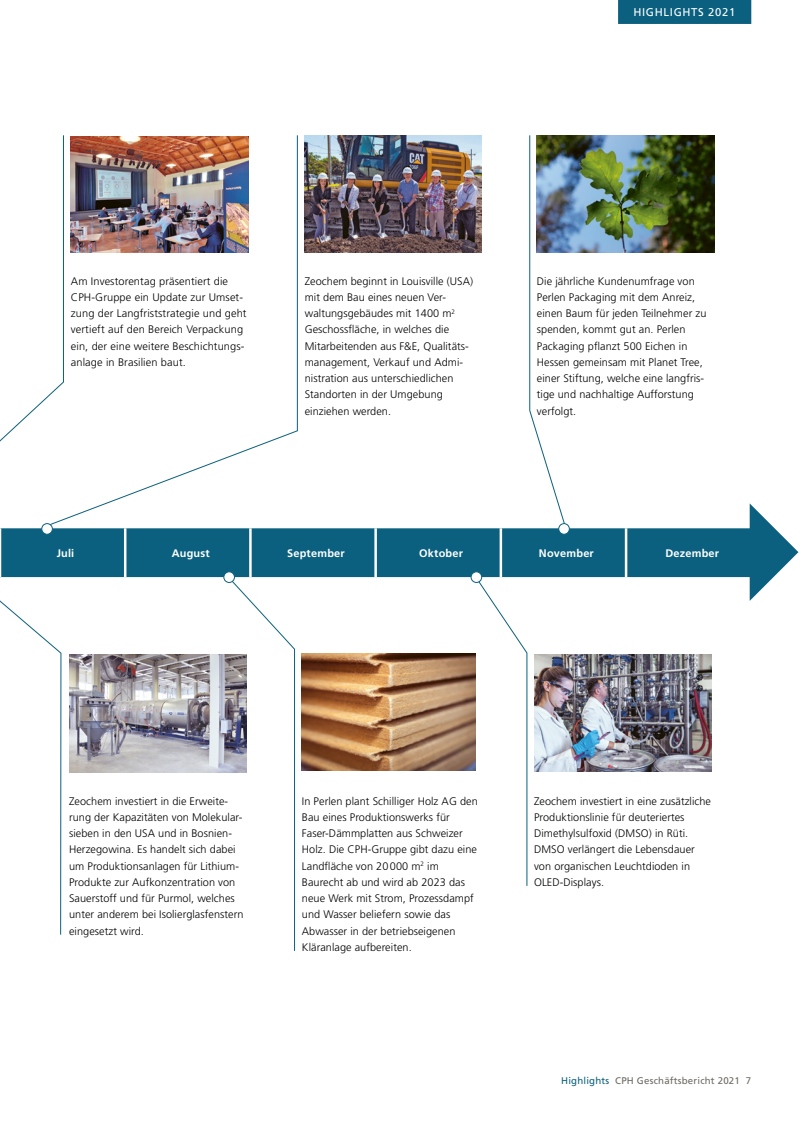
<style>
.page{position:relative;width:808px;height:1127px;background:#fff}
.page>*{position:absolute;margin:0;border:0;box-sizing:border-box;transform-origin:0 0}
.t1{font:11.25px "Frutiger LT Std";letter-spacing:.06em;color:#fff}
.t2{font:300 11px/16.2px "Frutiger LT Std";letter-spacing:.005em;color:#000}
.t3{font:700 11px "Frutiger LT Std";letter-spacing:.02em;color:#fff}
.t4{font:9.75px "Frutiger LT Std";letter-spacing:.02em;color:#6d6a63}
.s1{color:#0a607e}
</style>
<div class="page">
<img style="left:534px;top:654px;width:177px;height:117px">
<img style="left:302px;top:654px;width:174px;height:117px">
<img style="left:566px;top:136px;width:148px;height:117px">
<div style="left:1px;top:528px;width:749px;height:49px;background:#0a607e"></div>
<hr style="left:124px;top:528px;width:2px;height:49px;background:#fff">
<hr style="left:249px;top:528px;width:3px;height:49px;background:#fff">
<hr style="left:374px;top:528px;width:3px;height:49px;background:#fff">
<hr style="left:500px;top:528px;width:2px;height:49px;background:#fff">
<hr style="left:625px;top:528px;width:2px;height:49px;background:#fff">
<svg style="left:0;top:402px;width:41px;height:40px"></svg>
<img style="left:41px;top:135px;width:257px;height:390px">
<svg style="left:529px;top:135px;width:37px;height:389px"></svg>
<svg style="left:0;top:577px;width:62px;height:358px"></svg>
<svg style="left:228px;top:577px;width:67px;height:374px"></svg>
<svg style="left:479px;top:577px;width:48px;height:309px"></svg>
<div style="left:42px;top:524px;width:10px;height:10px;background:#fff;border-radius:50%"></div>
<div style="left:41px;top:523px;width:12px;height:11px;border:1px solid #0a607e;border-radius:50%"></div>
<div style="left:559px;top:524px;width:10px;height:10px;background:#fff;border-radius:50%"></div>
<div style="left:558px;top:523px;width:12px;height:11px;border:1px solid #0a607e;border-radius:50%"></div>
<div style="left:224px;top:572px;width:10px;height:10px;background:#fff;border-radius:50%"></div>
<div style="left:224px;top:571px;width:11px;height:12px;border:1px solid #0a607e;border-radius:50%"></div>
<div style="left:471px;top:572px;width:11px;height:10px;background:#fff;border-radius:50%"></div>
<div style="left:471px;top:571px;width:11px;height:12px;border:1px solid #0a607e;border-radius:50%"></div>
<svg style="left:750px;top:504px;width:48px;height:97px"></svg>
<img style="left:305px;top:135px;width:177px;height:117px">
<img style="left:69px;top:655px;width:177px;height:117px">
<div style="left:618px;top:0;width:133px;height:24px;background:#0a607e"></div>
<p class="t1" style="left:633px;top:5px;width:103px">HIGHLIGHTS 2021</p>
<p class="t2" style="left:71px;top:273px;width:177px">Am Investorentag präsentiert die CPH-Gruppe ein Update zur Umset&shy;zung der Langfriststrategie und geht vertieft auf den Bereich Verpackung ein, der eine weitere Beschichtungs&shy;anlage in Brasilien baut.</p>
<p class="t2" style="left:305px;top:273px;width:170px">Zeochem beginnt in Louisville (USA) mit dem Bau eines neuen Ver&shy;waltungsgebäudes mit 1400 m<sup>2<br></sup>Geschossfläche, in welches die<br>Mitarbeitenden aus F&amp;E, Qualitäts&shy;management, Verkauf und Admi&shy;nistration aus unterschiedlichen<br>Standorten in der Umgebung einziehen werden.</p>
<p class="t2" style="left:537px;top:273px;width:171px">Die jährliche Kundenumfrage von<br>Perlen Packaging mit dem Anreiz, einen Baum für jeden Teilnehmer zu spenden, kommt gut an. Perlen<br>Packaging pflanzt 500 Eichen in<br>Hessen gemeinsam mit Planet Tree, einer Stiftung, welche eine langfris&shy;tige und nachhaltige Aufforstung verfolgt.</p>
<p class="t3" style="left:57px;top:546px;width:19px">Juli</p>
<p class="t3" style="left:172px;top:546px;width:40px">August</p>
<p class="t3" style="left:287px;top:546px;width:59px">September</p>
<p class="t3" style="left:419px;top:546px;width:45px">Oktober</p>
<p class="t3" style="left:539px;top:546px;width:57px">November</p>
<p class="t3" style="left:665px;top:546px;width:55px">Dezember</p>
<p class="t2" style="left:302px;top:793px;width:177px">In Perlen plant Schilliger Holz AG den<br>Bau eines Produktionswerks für<br>Faser-Dämmplatten aus Schweizer<br>Holz. Die CPH-Gruppe gibt dazu eine<br>Landfläche von 20000 m<sup>2</sup> im<br>Baurecht ab und wird ab 2023 das neue Werk mit Strom, Prozessdampf und Wasser beliefern sowie das<br>Abwasser in der betriebseigenen<br>Kläranlage aufbereiten.</p>
<p class="t2" style="left:69px;top:793px;width:176px">Zeochem investiert in die Erweite&shy;rung der Kapazitäten von Molekular&shy;sieben in den USA und in Bosnien-Herzegowina. Es handelt sich dabei um Produktionsanlagen für Lithium-Produkte zur Aufkonzentration von Sauerstoff und für Purmol, welches unter anderem bei Isolierglasfenstern eingesetzt wird.</p>
<p class="t2" style="left:534px;top:793px;width:179px">Zeochem investiert in eine zusätzliche<br>Produktionslinie für deuteriertes<br>Dimethylsulfoxid (DMSO) in Rüti.<br>DMSO verlängert die Lebensdauer von organischen Leuchtdioden in<br>OLED-Displays.</p>
<p class="t4" style="left:561px;top:1075px;width:192px"><span class="s1">Highlights</span> CPH Geschäftsbericht 2021 7</p>
</div>
